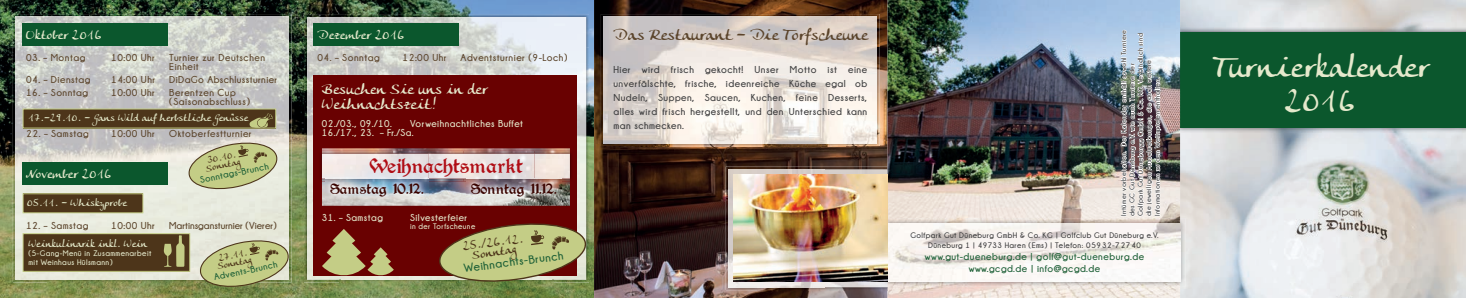
<style>
.page{position:relative;width:1466px;height:298px;background:#fff}
.page>*{position:absolute;margin:0;border:0;box-sizing:border-box;transform-origin:0 0}
.t1{font:30px/34.7px "Anke Calligraphic FG";letter-spacing:.05em;color:#e5e9cc;text-align:center}
.t2{font:23.1px "Augusta";color:#b00d15}
.t3{font:16.5px "Augusta";color:#3a0400}
.t4{font:16px "Anke Calligraphic FG";letter-spacing:.05em;color:#5b442b}
.t5{font:15px/15px "Anke Calligraphic FG";letter-spacing:.05em;color:#e5e9cc}
.t6{font:12.5px "Anke Calligraphic FG";letter-spacing:.05em;color:#e5e9cc}
.t7{font:11.8px/9.7px "Anke Calligraphic FG";color:#4d351a;text-align:center}
.t8{font:700 11.8px "Champagne&Limousines";color:#1e6037}
.t9{font:700 10px/9px "Champagne&Limousines";letter-spacing:.05em;color:#5b442b}
.t10{font:700 10px/14px "Champagne&Limousines";letter-spacing:.05em;color:#3e3e3f;text-align:justify}
.t11{font:700 10px/9px "Champagne&Limousines";letter-spacing:.05em;color:#e5e9cc}
.t12{font:10px "Anke Calligraphic FG";letter-spacing:.05em;color:#e2e7c7}
.t13{font:700 10px/12px "Champagne&Limousines";letter-spacing:.05em;color:#1e6037;text-align:center}
.t14{font:700 10px "Champagne&Limousines";color:#5b442b}
.t15{font:700 9.2px "Champagne&Limousines";color:#1e6037}
.t16{font:9.2px/7.6px "Anke Calligraphic FG";color:#4d351a;text-align:center}
.t17{font:700 8px/9.6px "Champagne&Limousines";letter-spacing:.05em;color:#3e3e3f;text-align:center}
.t18{font:700 8px/9px "Champagne&Limousines";letter-spacing:.05em;color:#e5e9cc}
.t19{font:700 7px/8.4px "Champagne&Limousines";letter-spacing:.05em;color:#3e3e3f}
</style>
<div class="page">
<img style="left:0;top:0;width:1466px;height:298px">
<img style="left:1180px;top:27px;width:286px;height:105px">
<div style="left:1180px;top:32px;width:286px;height:95px;background:#0b572d"></div>
<img style="left:13px;top:14px;width:279px;height:33px">
<img style="left:13px;top:47px;width:34px;height:235px">
<img style="left:289px;top:47px;width:3px;height:235px">
<img style="left:47px;top:279px;width:151px;height:3px">
<img style="left:16px;top:17px;width:273px;height:262px">
<img style="left:304px;top:14px;width:285px;height:33px">
<img style="left:304px;top:47px;width:35px;height:235px">
<img style="left:586px;top:47px;width:3px;height:235px">
<img style="left:339px;top:279px;width:99px;height:3px">
<img style="left:307px;top:17px;width:279px;height:65px">
<img style="left:307px;top:82px;width:34px;height:197px">
<img style="left:577px;top:82px;width:9px;height:138px">
<img style="left:341px;top:275px;width:97px;height:4px">
<div style="left:22px;top:23px;width:145px;height:22px;background:#0b572d"></div>
<div style="left:22px;top:162px;width:145px;height:22px;background:#0b572d"></div>
<div style="left:314px;top:23px;width:145px;height:22px;background:#0b572d"></div>
<div style="left:23px;top:109px;width:253px;height:19px;background:#4d351a"></div>
<div style="left:23px;top:194px;width:120px;height:19px;background:#4d351a"></div>
<div style="left:23px;top:193px;width:120px;height:20px;border:1px solid #c4cd86"></div>
<div style="left:23px;top:233px;width:167px;height:38px;background:#4d351a"></div>
<div style="left:23px;top:233px;width:167px;height:38px;border:1px solid #c4cd86"></div>
<svg style="left:250px;top:113px;width:23px;height:15px"></svg>
<svg style="left:187px;top:140px;width:92px;height:52px;background:#c7cb9c"></svg>
<svg style="left:198px;top:237px;width:92px;height:52px;background:#babf8a"></svg>
<svg style="left:164px;top:235px;width:20px;height:31px"></svg>
<div style="left:314px;top:75px;width:263px;height:200px;background:#690101"></div>
<svg style="left:322px;top:229px;width:72px;height:49px"></svg>
<img style="left:601px;top:14px;width:278px;height:33px">
<img style="left:601px;top:47px;width:34px;height:99px">
<img style="left:845px;top:47px;width:34px;height:99px">
<img style="left:635px;top:143px;width:210px;height:3px">
<img style="left:604px;top:17px;width:272px;height:126px">
<img style="left:726px;top:166px;width:161px;height:31px">
<img style="left:726px;top:197px;width:32px;height:93px">
<img style="left:758px;top:287px;width:129px;height:3px">
<img style="left:729px;top:169px;width:158px;height:118px">
<img style="left:882px;top:218px;width:303px;height:69px">
<img style="left:887px;top:223px;width:293px;height:58px">
<img style="left:733px;top:174px;width:154px;height:107px">
<img style="left:322px;top:148px;width:248px;height:58px">
<img style="left:322px;top:151px;width:248px;height:30px">
<img style="left:322px;top:154px;width:248px;height:24px">
<img style="left:325px;top:178px;width:103px;height:23px">
<img style="left:466px;top:178px;width:95px;height:23px">
<svg style="left:438px;top:220px;width:149px;height:64px"></svg>
<img style="left:1119px;top:29px;width:43px;height:188px">
<p class="t6" style="left:26px;top:27px;width:77px">Oktober 2016</p>
<p class="t9" style="left:26px;top:53px;width:61px">03. – Montag</p>
<p class="t9" style="left:111px;top:53px;width:45px">10:00 Uhr</p>
<p class="t9" style="left:169px;top:53px;width:97px">Turnier zur Deutschen<br>Einheit</p>
<p class="t9" style="left:26px;top:75px;width:66px">04. – Dienstag</p>
<p class="t9" style="left:111px;top:75px;width:45px">14:00 Uhr</p>
<p class="t9" style="left:169px;top:75px;width:110px">DiDaGo Abschlussturnier</p>
<p class="t9" style="left:26px;top:88px;width:63px">16. – Sonntag</p>
<p class="t9" style="left:111px;top:88px;width:45px">10:00 Uhr</p>
<p class="t9" style="left:169px;top:88px;width:82px">Berentzen Cup (Saisonabschluss)</p>
<p class="t9" style="left:26px;top:129px;width:64px">22. – Samstag</p>
<p class="t9" style="left:111px;top:129px;width:45px">10:00 Uhr</p>
<p class="t9" style="left:169px;top:129px;width:84px">Oktoberfestturnier</p>
<p class="t12" style="left:28px;top:112px;width:221px">17.–29.10. – Gans Wild auf herbstliche Genüsse</p>
<p class="t6" style="left:26px;top:166px;width:87px">November 2016</p>
<p class="t16" style="left:204px;top:157px;width:36px;rotate:-12deg">30.10.<br>Sonntag</p>
<p class="t15" style="left:199px;top:175px;width:71px;rotate:-12deg">Sonntags-Brunch</p>
<p class="t12" style="left:27px;top:196px;width:101px">05.11. – Whiskyprobe</p>
<p class="t12" style="left:28px;top:238px;width:120px">Weinkulinarik inkl. Wein</p>
<p class="t18" style="left:28px;top:249px;width:124px">(5-Gang-Menü in Zusammenarbeit mit Weinhaus Hülsmann)</p>
<p class="t9" style="left:26px;top:221px;width:64px">12. – Samstag</p>
<p class="t9" style="left:111px;top:221px;width:45px">10:00 Uhr</p>
<p class="t14" style="left:169px;top:220px;width:109px">Martinsgansturnier (Vierer)</p>
<p class="t16" style="left:215px;top:255px;width:36px;rotate:-12deg">27.11.<br>Sonntag</p>
<p class="t15" style="left:213px;top:272px;width:66px;rotate:-12deg">Advents-Brunch</p>
<p class="t6" style="left:317px;top:27px;width:88px">Dezember 2016</p>
<p class="t9" style="left:317px;top:53px;width:64px">04. – Sonntag</p>
<p class="t9" style="left:403px;top:53px;width:45px">12:00 Uhr</p>
<p class="t9" style="left:460px;top:53px;width:108px">Adventsturnier (9-Loch)</p>
<h3 class="t5" style="left:322px;top:81px;width:167px">Besuchen Sie uns in der<br>Weihnachtszeit!</h3>
<p class="t11" style="left:322px;top:119px;width:71px">02./03., 09./10.</p>
<p class="t11" style="left:322px;top:119px;width:202px;text-indent:88px">Vorweihnachtliches Buffet<br>16./17., 23. – Fr./Sa.</p>
<h2 class="t2" style="left:370px;top:152px;width:155px">Weihnachtsmarkt</h2>
<h3 class="t3" style="left:331px;top:179px;width:95px">Samstag 10.12.</h3>
<h3 class="t3" style="left:471px;top:179px;width:87px">Sonntag 11.12.</h3>
<p class="t7" style="left:462px;top:241px;width:62px;rotate:-8deg">25./26.12.<br>Sonntag</p>
<p class="t11" style="left:322px;top:213px;width:62px">31. – Samstag</p>
<p class="t11" style="left:410px;top:213px;width:59px">Silvesterfeier</p>
<p class="t18" style="left:410px;top:221px;width:67px">in der Torfscheune</p>
<p class="t8" style="left:463px;top:262px;width:102px;rotate:-8deg">Weihnachts-Brunch</p>
<h3 class="t4" style="left:613px;top:25px;width:255px">Das Restaurant – Die Torfscheune</h3>
<p class="t10" style="left:613px;top:63px;width:255px">Hier wird frisch gekocht! Unser Motto ist eine unverfälschte, frische, ideenreiche Küche egal ob Nudeln, Suppen, Saucen, Kuchen, feine Desserts, alles wird frisch hergestellt, und den Unterschied kann man schmecken.</p>
<p class="t19" style="left:1119px;top:216px;width:187px;rotate:-90deg">Irrtümer vorbehalten. Der Kalender enthält sowohl Turniere des GC Gut Düneburg e.V. wie auch Turniere der<br>Golfpark Gut Düneburgg GmbH &amp; Co. KG. Verbindlich sind die jeweiligen Ausschreibungen, die auch weitere Informationen zu den Wettspielen enthalten.</p>
<p class="t17" style="left:910px;top:230px;width:249px">Golfpark Gut Düneburg GmbH &amp; Co. KG | Golfclub Gut Düneburg e.V.<br>Düneburg 1 | 49733 Haren (Ems) | Telefon: 05932-72740</p>
<p class="t13" style="left:925px;top:250px;width:221px">www.gut-dueneburg.de | golf@gut-dueneburg.de www.gcgd.de | info@gcgd.de</p>
<h1 class="t1" style="left:1212px;top:49px;width:217px">Turnierkalender<br>2016</h1>
</div>
